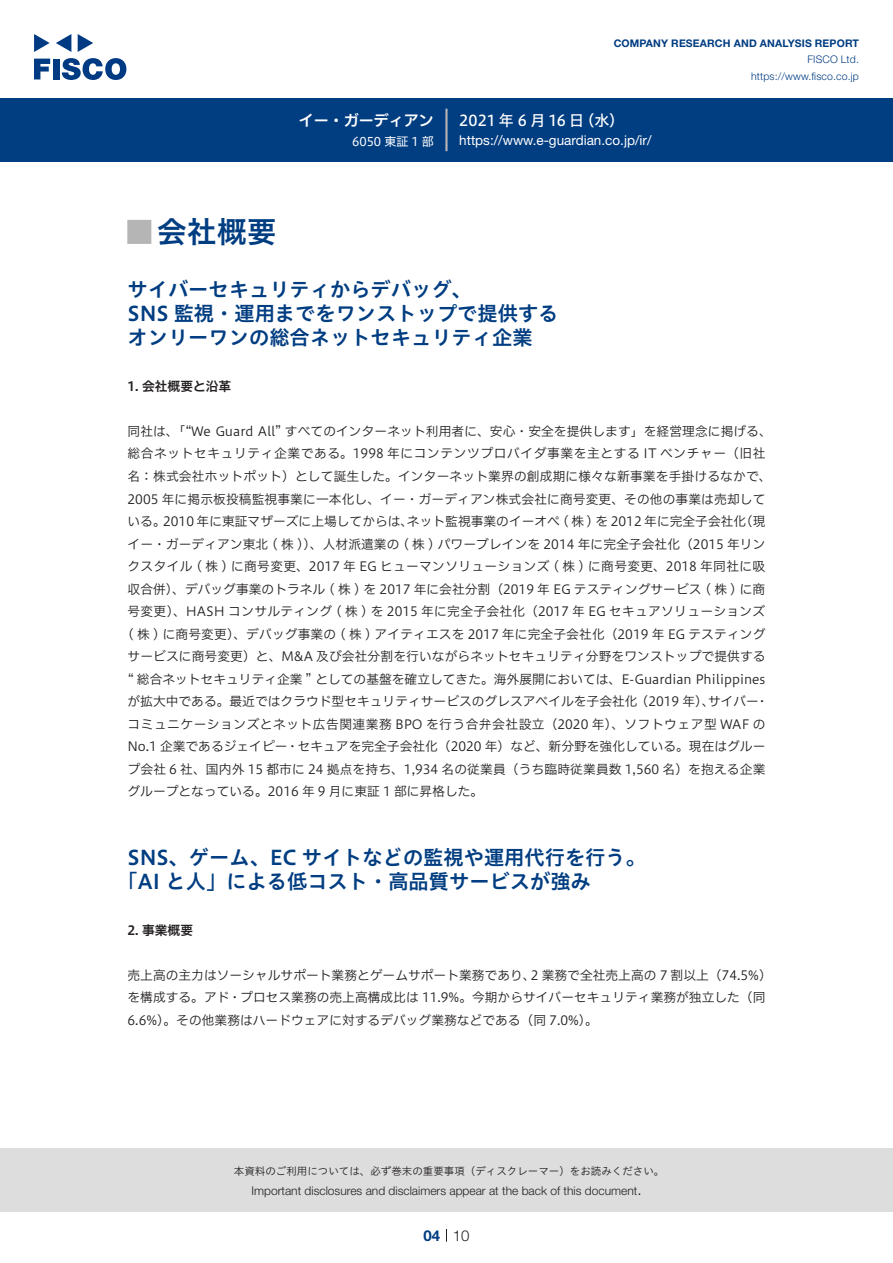
<style>
.page{position:relative;width:893px;height:1263px;background:#fff}
.page>*{position:absolute;margin:0;border:0;box-sizing:border-box;transform-origin:0 0}
.t1{font:30px "Hiragino UD Sans Std N W6";color:#003d81}
.t2{font:700 24px "Koz Go Pro";color:#b5b5b6}
.t3{font:20.25px/24px "Hiragino UD Sans Std W6";color:#003d81}
.t4{font:15px "Hiragino UD Sans F Std N W5";color:#fff}
.t5{font:15px "Hiragino UD Sans F Std N W6";color:#fff}
.t6{font:300 15px "Helvetica Neue LT Std";color:#231f20}
.t7{font:700 15px "Helvetica Neue LT Std";color:#003d81}
.t8{font:13.5px "Helvetica Neue LT Std";color:#fff}
.t9{font:12.75px/22.5px "Hiragino UD Sans F Std N W3";color:#231f20}
.t10{font:12.75px "Hiragino UD Sans F Std N W3";letter-spacing:.025em;color:#231f20}
.t11{font:12.75px "Hiragino UD Sans F Std N W3";letter-spacing:.045em;color:#231f20}
.t12{font:12.75px "Hiragino UD Sans F Std N W6";color:#231f20}
.t13{font:300 12px "Helvetica Neue LT Std";color:#231f20}
.t14{font:12px "Hiragino UD Sans F Std N W4";color:#fff}
.t15{font:10.5px "Hiragino UD Sans Std W3";color:#231f20}
.t16{font:700 10.5px "Helvetica Neue LT Std";letter-spacing:.015em;color:#003d81}
.t17{font:300 10.5px/16.5px "Helvetica Neue LT Std";letter-spacing:.015em;color:#003d81;text-align:right}
</style>
<div class="page">
<div style="left:0;top:1148px;width:893px;height:64px;background:#ddd"></div>
<svg style="left:34px;top:59px;width:16px;height:20px"></svg>
<div style="left:53px;top:59px;width:6px;height:20px;background:#003a83"></div>
<svg style="left:62px;top:58px;width:64px;height:22px"></svg>
<svg style="left:34px;top:34px;width:16px;height:18px"></svg>
<svg style="left:78px;top:34px;width:15px;height:18px"></svg>
<svg style="left:56px;top:34px;width:15px;height:18px"></svg>
<div style="left:0;top:98px;width:893px;height:64px;background:#003d81"></div>
<hr style="left:445px;top:109px;width:3px;height:42px;background:#b5b5b6">
<svg style="left:446px;top:1229px;width:1px;height:13px"></svg>
<p class="t5" style="left:299px;top:109px;width:137px">イー・ガーディアン</p>
<p class="t14" style="left:352px;top:132px;width:83px">6050 東証 1 部</p>
<p class="t16" style="left:614px;top:37px;width:247px">COMPANY RESEARCH AND ANALYSIS REPORT</p>
<p class="t17" style="left:751px;top:51px;width:109px">FISCO Ltd. https://www.fisco.co j p.</p>
<p class="t4" style="left:579px;top:109px;width:46px">（水(</p>
<p class="t4" style="left:459px;top:109px;width:127px">2021 年 6 月 16 日</p>
<p class="t8" style="left:459px;top:132px;width:194px">https://www -e. guardian. c o j p. /i r/</p>
<h1 class="t1" style="left:157px;top:209px;width:121px">会社概要</h1>
<h2 class="t2" style="left:128px;top:217px;width:25px">█</h2>
<h3 class="t3" style="left:128px;top:276px;width:432px">サイバーセキュリティからデバッグ、<br>SNS 監視・運用までをワンストップで提供するオンリーワンの総合ネットセキュリティ企業</h3>
<p class="t12" style="left:128px;top:376px;width:105px">1. 会社概要と沿革</p>
<p class="t9" style="left:128px;top:419px;width:646px">同社は、「“We Guard All” すべてのインターネット利用者に、安心・安全を提供します」を経営理念に掲げる、</p>
<p class="t11" style="left:128px;top:444px;width:639px">総合ネットセキュリティ企業である。1998 年にコンテンツプロバイダ事業を主とする IT ベンチャー（旧社</p>
<p class="t9" style="left:128px;top:464px;width:645px">名：株式会社ホットポット）として誕生した。インターネット業界の創成期に様々な新事業を手掛けるなかで、</p>
<p class="t9" style="left:128px;top:487px;width:639px">2005 年に掲示板投稿監視事業に一本化し、イー・ガーディアン株式会社に商号変更、その他の事業は売却して</p>
<p class="t9" style="left:740px;top:509px;width:27px">（現</p>
<p class="t9" style="left:163px;top:509px;width:252px">2010 年に東証マザーズに上場してからは、</p>
<p class="t9" style="left:407px;top:509px;width:341px">ネット監視事業のイーオペ ( 株 ) を 2012 年に完全子会社化</p>
<p class="t9" style="left:128px;top:509px;width:40px">いる。</p>
<p class="t9" style="left:128px;top:532px;width:639px">イー・ガーディアン東北 ( 株 )）、人材派遣業の ( 株 ) パワーブレインを 2014 年に完全子会社化（2015 年リン</p>
<p class="t10" style="left:128px;top:557px;width:639px">クスタイル ( 株 ) に商号変更、2017 年 EG ヒューマンソリューションズ ( 株 ) に商号変更、2018 年同社に吸</p>
<p class="t9" style="left:128px;top:577px;width:639px">収合併）、デバッグ事業のトラネル ( 株 ) を 2017 年に会社分割（2019 年 EG テスティングサービス ( 株 ) に商</p>
<p class="t10" style="left:128px;top:602px;width:639px">号変更）、HASH コンサルティング ( 株 ) を 2015 年に完全子会社化（2017 年 EG セキュアソリューションズ</p>
<p class="t9" style="left:128px;top:622px;width:639px">( 株 ) に商号変更）、デバッグ事業の ( 株 ) アイティエスを 2017 年に完全子会社化（2019 年 EG テスティング</p>
<p class="t9" style="left:128px;top:644px;width:639px">サービスに商号変更）と、M&amp;A 及び会社分割を行いながらネットセキュリティ分野をワンストップで提供する</p>
<p class="t9" style="left:128px;top:667px;width:639px">“ 総合ネットセキュリティ企業 ” としての基盤を確立してきた。海外展開においては、E-Guardian Philippines</p>
<p class="t9" style="left:756px;top:689px;width:14px">・</p>
<p class="t9" style="left:128px;top:689px;width:639px">が拡大中である。最近ではクラウド型セキュリティサービスのグレスアベイルを子会社化<br>コミュニケーションズとネット広告関連業務 BPO を行う合弁会社設立（2020 年）、ソフトウェア型 WAF のNo.1 企業であるジェイピー・セキュアを完全子会社化（2020 年）など、新分野を強化している。現在はグループ会社 6 社、国内外 15 都市に 24 拠点を持ち、1,934 名の従業員（うち臨時従業員数 1,560 名）を抱える企業グループとなっている。2016 年 9 月に東証 1 部に昇格した。</p>
<p class="t9" style="left:708px;top:689px;width:52px">サイバー</p>
<p class="t9" style="left:636px;top:689px;width:80px">（2019 年）、</p>
<h3 class="t3" style="left:117px;top:844px;width:530px;text-indent:10px">SNS、ゲーム、EC サイトなどの監視や運用代行を行う。「AI と人」による低コスト・高品質サービスが強み</h3>
<p class="t12" style="left:128px;top:920px;width:67px">2. 事業概要</p>
<p class="t9" style="left:531px;top:963px;width:242px">2 業務で全社売上高の 7 割以上)74.5%(</p>
<p class="t9" style="left:128px;top:963px;width:639px">売上高の主力はソーシャルサポート業務とゲームサポート業務であり、<br>を構成する。アド・プロセス業務の売上高構成比は 11.9%。今期からサイバーセキュリティ業務が独立した（同<br>6.6%）。その他業務はハードウェアに対するデバッグ業務などである（同 7.0% 。(</p>
<p class="t15" style="left:234px;top:1163px;width:432px">本資料のご利用については、必ず巻末の重要事項（ディスクレーマー）をお読みください。</p>
<p class="t6" style="left:637px;top:1180px;width:6px">.</p>
<p class="t13" style="left:251px;top:1183px;width:387px">Important disclosures and disclaimers appear at the back of this document</p>
<p class="t7" style="left:423px;top:1226px;width:18px">04</p>
<p class="t6" style="left:453px;top:1226px;width:18px">10</p>
</div>
